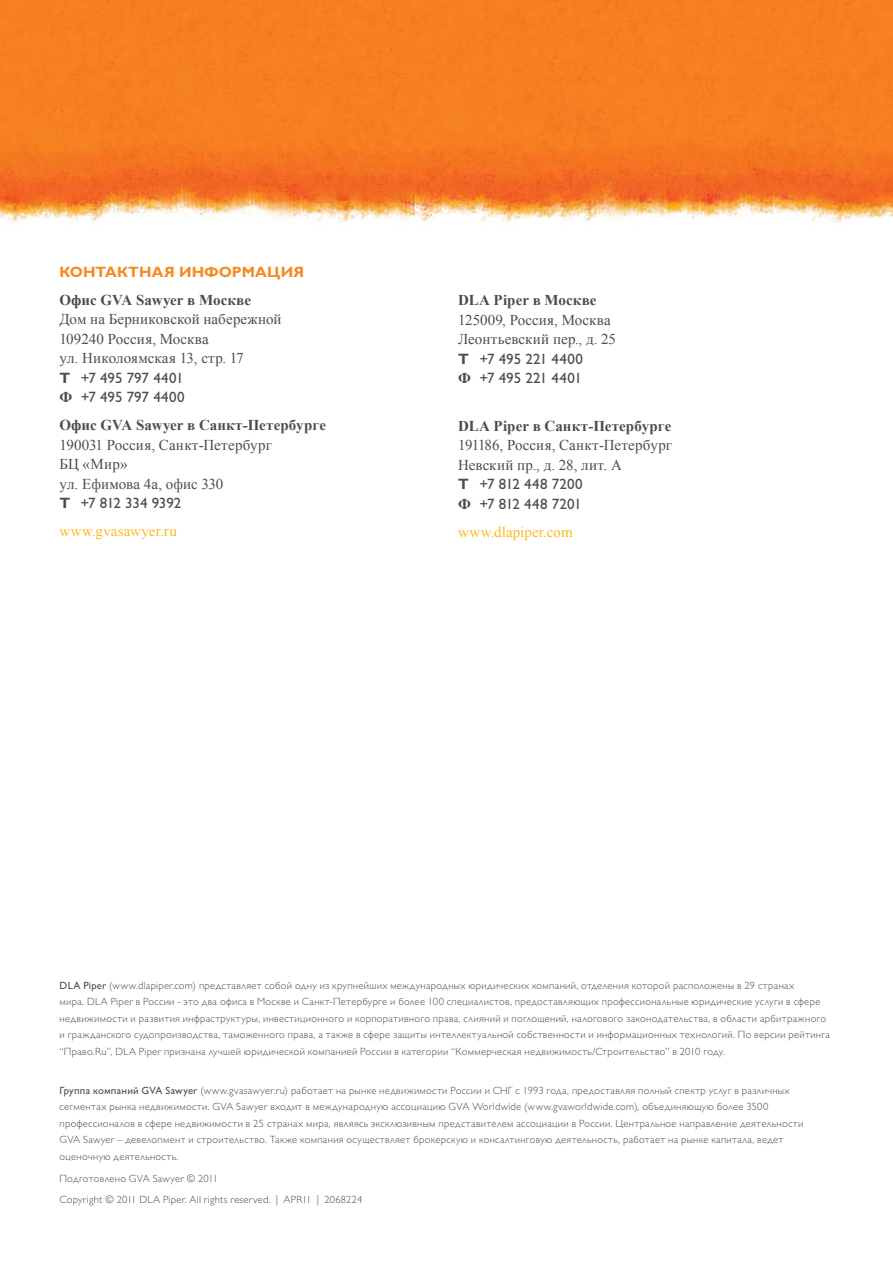
<style>
.page{position:relative;width:893px;height:1263px;background:#fff}
.page>*{position:absolute;margin:0;border:0;box-sizing:border-box;transform-origin:0 0}
.t1{font:15px/19.5px "Times New Roman";letter-spacing:.005em;color:#4d4d4f}
.t2{font:700 15px "Times New Roman";letter-spacing:.005em;color:#4d4d4f}
.t3{font:15px/19.5px "Gill Sans Std";color:#4d4d4f}
.t4{font:15px "Times New Roman";letter-spacing:.01em;color:#fdb824}
.t5{font:700 15px "Gill Sans Cyr";letter-spacing:.005em;color:#f6891f}
.t6{font:15px "Gill Sans Std";letter-spacing:-.02em;color:#4d4d4f}
.t7{font:300 10.5px/16.5px "Gill Sans Cyr";letter-spacing:.03em;color:#4d4d4f}
.t8{font:300 10.5px "Gill Sans Std";letter-spacing:.025em;color:#4d4d4f}
.s1{font-weight:700}
.s2{font-family:"Times New Roman";font-weight:700}
.s3{font-family:"Gill Sans Std";font-weight:400}
.s4{font-weight:400}
</style>
<div class="page">
<img style="left:0;top:0;width:893px;height:223px">
<h1 class="t5" style="left:60px;top:263px;width:246px">Контактная информация</h1>
<h1 class="t2" style="left:60px;top:289px;width:193px">Офис GVA Sawyer в Москве</h1>
<h1 class="t1" style="left:60px;top:309px;width:224px">Дом на Берниковской набережной<br>109240 Россия, Москва<br>ул. Николоямская 13, стр. 17</h1>
<h1 class="t3" style="left:60px;top:368px;width:127px"><span class="s1">T</span> +7 495 797 4401<br><span class="s2">Ф</span> +7 495 797 4400</h1>
<h1 class="t2" style="left:60px;top:415px;width:268px">Офис GVA Sawyer в Санкт-Петербурге</h1>
<h1 class="t1" style="left:60px;top:435px;width:214px">190031 Россия, Санкт-Петербург<br>БЦ «Мир»<br>ул. Ефимова 4а, офис 330</h1>
<h1 class="t6" style="left:60px;top:494px;width:123px"><span class="s1">T</span> +7 812 334 9392</h1>
<h1 class="t4" style="left:60px;top:521px;width:119px">www.gvasawyer.ru</h1>
<h1 class="t2" style="left:458px;top:290px;width:140px">DLA Piper в Москве</h1>
<h1 class="t1" style="left:458px;top:309px;width:159px">125009, Россия, Москва<br>Леонтьевский пер., д. 25</h1>
<h1 class="t3" style="left:458px;top:349px;width:126px"><span class="s1">T</span> +7 495 221 4400<br><span class="s2">Ф</span> +7 495 221 4401</h1>
<h1 class="t2" style="left:458px;top:415px;width:215px">DLA Piper в Санкт-Петербурге</h1>
<h1 class="t1" style="left:458px;top:435px;width:215px">191186, Россия, Санкт-Петербург<br>Невский пр., д. 28, лит. А</h1>
<h1 class="t3" style="left:458px;top:474px;width:126px"><span class="s1">T</span> +7 812 448 7200<br><span class="s2">Ф</span> +7 812 448 7201</h1>
<h1 class="t4" style="left:458px;top:521px;width:116px">www.dlapiper.com</h1>
<p class="t7" style="left:60px;top:977px;width:772px"><span class="s3">DLA Piper</span> (www.dlapiper.com) представляет собой одну из крупнейших международных юридических компаний, отделения которой расположены в 29 странах<br>мира. DLA Piper в России - это два офиса в Москве и Санкт-Петербурге и более 100 специалистов, предоставляющих профессиональные юридические услуги в сфере недвижимости и развития инфраструктуры, инвестиционного и корпоративного права, слияний и поглощений, налогового законодательства, в области арбитражного и гражданского судопроизводства, таможенного права, а также в сфере защиты интеллектуальной собственности и информационных технологий. По версии рейтинга “Право.Ru”, DLA Piper признана лучшей юридической компанией России в категории “Коммерческая недвижимость/Строительство” в 2010 году.</p>
<p class="t7" style="left:60px;top:1082px;width:745px"><span class="s4">Группа компаний</span> <span class="s3">GVA Sawyer</span> (www.gvasawyer.ru) работает на рынке недвижимости России и СНГ с 1993 года, предоставляя полный спектр услуг в различных сегментах рынка недвижимости. GVA Sawyer входит в международную ассоциацию GVA Worldwide (www.gvaworldwide.com), объединяющую более 3500 профессионалов в сфере недвижимости в 25 странах мира, являясь эксклюзивным представителем ассоциации в России. Центральное направление деятельности GVA Sawyer – девелопмент и строительство. Также компания осуществляет брокерскую и консалтинговую деятельность, работает на рынке капитала, ведет оценочную деятельность.</p>
<p class="t7" style="left:60px;top:1170px;width:160px">Подготовлено GVA Sawyer © 2011</p>
<p class="t8" style="left:60px;top:1194px;width:304px">Copyright © 2011 DLA Piper. All rights reserved. | APR11 | 2068224</p>
</div>
